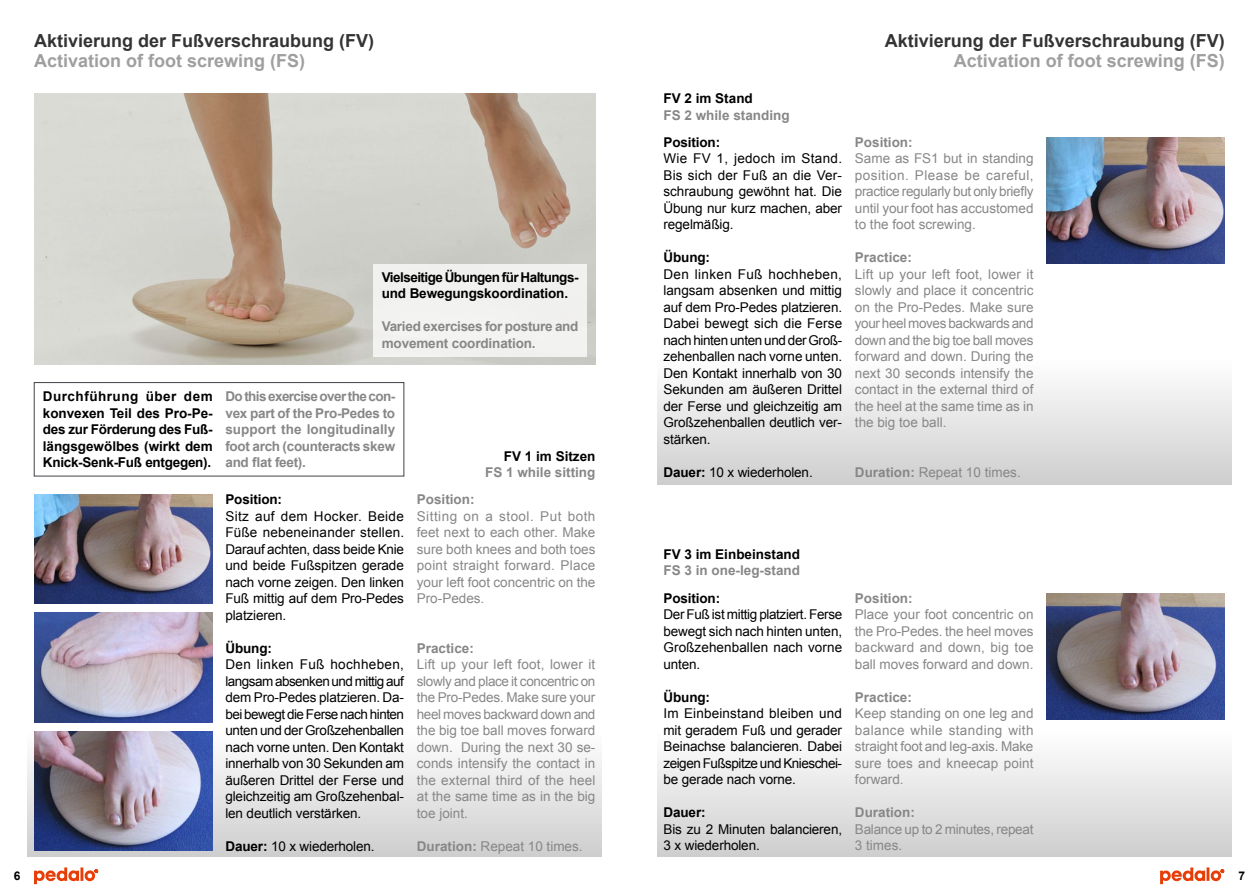
<style>
.page{position:relative;width:1259px;height:893px;background:#fff}
.page>*{position:absolute;margin:0;border:0;box-sizing:border-box;transform-origin:0 0}
.t1{font:700 18px "Arial";color:#000}
.t2{font:700 18px "Arial";color:#868786}
.t3{font:13.5px/16.5px "Arial";letter-spacing:-.01em;color:#000;text-align:justify}
.t4{font:13.5px/16.5px "Arial";color:#868786;text-align:justify}
.t5{font:700 13.5px/16.5px "Arial";color:#868786;text-align:justify}
.t6{font:700 13.5px/16.5px "Arial";letter-spacing:-.01em;color:#000;text-align:justify}
.t7{font:700 13.5px/16.5px "Arial";letter-spacing:-.04em;color:#000}
.t8{font:700 13.5px/16.5px "Arial";letter-spacing:-.02em;color:#868786}
.t9{font:13.5px/16.5px "Arial";letter-spacing:-.02em;color:#868786}
.t10{font:700 12px "Arial";color:#000}
.s1{font-weight:700}
</style>
<div class="page">
<div style="left:657px;top:357px;width:574px;height:128px;background:linear-gradient(to bottom,#fff,#cecece)"></div>
<div style="left:657px;top:729px;width:574px;height:128px;background:linear-gradient(to bottom,#fff,#cecece)"></div>
<div style="left:28px;top:729px;width:574px;height:128px;background:linear-gradient(to bottom,#fff,#cecece)"></div>
<svg style="left:34px;top:867px;width:64px;height:17px"></svg>
<svg style="left:1160px;top:867px;width:64px;height:17px"></svg>
<img style="left:34px;top:494px;width:179px;height:110px">
<img style="left:1046px;top:137px;width:179px;height:127px">
<img style="left:34px;top:612px;width:179px;height:111px">
<img style="left:34px;top:94px;width:561px;height:270px">
<div style="left:373px;top:264px;width:214px;height:92px;background:#f1f1f0"></div>
<img style="left:34px;top:731px;width:179px;height:120px">
<div style="left:34px;top:382px;width:370px;height:94px;border:1px solid #434147"></div>
<img style="left:1046px;top:593px;width:179px;height:126px">
<h1 class="t1" style="left:34px;top:29px;width:342px">Aktivierung der Fußverschraubung (FV)</h1>
<h1 class="t2" style="left:34px;top:48px;width:273px">Activation of foot screwing (FS)</h1>
<p class="t7" style="left:382px;top:269px;width:198px">Vielseitige Übungen für Haltungs&shy;und Bewegungskoordination.</p>
<p class="t8" style="left:382px;top:319px;width:198px">Varied exercises for posture and movement coordination.</p>
<p class="t6" style="left:43px;top:388px;width:171px">Durchführung über dem konvexen Teil des Pro-Pe&shy;des zur Förderung des Fuß&shy;längsgewölbes (wirkt dem Knick-Senk-Fuß entgegen).</p>
<p class="t5" style="left:225px;top:388px;width:171px">Do this exercise over the con&shy;vex part of the Pro-Pedes to support the longitudinally foot arch (counteracts skew and flat feet).</p>
<p class="t6" style="left:225px;top:492px;width:58px">Position:</p>
<p class="t3" style="left:225px;top:508px;width:180px">Sitz auf dem Hocker. Beide Füße nebeneinander stellen.<br>Darauf achten, dass beide Knie und beide Fußspitzen gerade nach vorne zeigen. Den linken Fuß mittig auf dem Pro-Pedes platzieren.</p>
<p class="t6" style="left:225px;top:640px;width:48px">Übung:</p>
<p class="t3" style="left:225px;top:656px;width:180px">Den linken Fuß hochheben, langsam absenken und mittig auf dem Pro-Pedes platzieren. Da&shy;bei bewegt die Ferse nach hinten unten und der Großzehenballen nach vorne unten. Den Kontakt innerhalb von 30 Sekunden am äußeren Drittel der Ferse und gleichzeitig am Großzehenbal&shy;len deutlich verstärken.</p>
<p class="t3" style="left:225px;top:838px;width:151px"><span class="s1">Dauer:</span> 10 x wiederholen.</p>
<p class="t6" style="left:504px;top:448px;width:93px">FV 1 im Sitzen</p>
<p class="t5" style="left:485px;top:464px;width:112px">FS 1 while sitting</p>
<p class="t5" style="left:417px;top:491px;width:59px">Position:</p>
<p class="t4" style="left:417px;top:508px;width:180px">Sitting on a stool. Put both feet next to each other. Make sure both knees and both toes point straight forward. Place your left foot concentric on the Pro-Pedes.</p>
<p class="t5" style="left:417px;top:640px;width:59px">Practice:</p>
<p class="t4" style="left:417px;top:656px;width:180px">Lift up your left foot, lower it slowly and place it concentric on the Pro-Pedes. Make sure your heel moves backward down and the big toe ball moves forward down. During the next 30 se&shy;conds intensify the contact in the external third of the heel at the same time as in the big toe joint.</p>
<p class="t4" style="left:417px;top:838px;width:167px"><span class="s1">Duration:</span> Repeat 10 times.</p>
<p class="t6" style="left:663px;top:91px;width:91px">FV 2 im Stand</p>
<p class="t5" style="left:663px;top:107px;width:128px">FS 2 while standing</p>
<p class="t6" style="left:663px;top:134px;width:58px">Position:</p>
<p class="t3" style="left:663px;top:151px;width:180px">Wie FV 1, jedoch im Stand.<br>Bis sich der Fuß an die Ver&shy;schraubung gewöhnt hat. Die Übung nur kurz machen, aber regelmäßig.</p>
<p class="t6" style="left:663px;top:250px;width:48px">Übung:</p>
<p class="t3" style="left:663px;top:266px;width:180px">Den linken Fuß hochheben, langsam absenken und mittig auf dem Pro-Pedes platzieren.<br>Dabei bewegt sich die Ferse nach hinten unten und der Groß&shy;zehenballen nach vorne unten.<br>Den Kontakt innerhalb von 30<br>Sekunden am äußeren Drittel der Ferse und gleichzeitig am Großzehenballen deutlich ver&shy;stärken.</p>
<p class="t3" style="left:663px;top:464px;width:151px"><span class="s1">Dauer:</span> 10 x wiederholen.</p>
<h1 class="t1" style="left:885px;top:29px;width:342px">Aktivierung der Fußverschraubung (FV)</h1>
<h1 class="t2" style="left:954px;top:48px;width:273px">Activation of foot screwing (FS)</h1>
<p class="t5" style="left:855px;top:134px;width:59px">Position:</p>
<p class="t4" style="left:855px;top:151px;width:180px">Same as FS1 but in standing position. Please be careful, practice regularly but only briefly until your foot has accustomed to the foot screwing.</p>
<p class="t5" style="left:855px;top:250px;width:59px">Practice:</p>
<p class="t4" style="left:855px;top:266px;width:180px">Lift up your left foot, lower it slowly and place it concentric on the Pro-Pedes. Make sure your heel moves backwards and down and the big toe ball moves forward and down. During the next 30 seconds intensify the contact in the external third of the heel at the same time as in the big toe ball.</p>
<p class="t4" style="left:855px;top:464px;width:167px"><span class="s1">Duration:</span> Repeat 10 times.</p>
<p class="t6" style="left:663px;top:547px;width:138px">FV 3 im Einbeinstand</p>
<p class="t5" style="left:663px;top:563px;width:138px">FS 3 in one-leg-stand</p>
<p class="t6" style="left:663px;top:590px;width:58px">Position:</p>
<p class="t3" style="left:663px;top:607px;width:180px">Der Fuß ist mittig platziert. Ferse bewegt sich nach hinten unten, Großzehenballen nach vorne unten.</p>
<p class="t6" style="left:663px;top:689px;width:48px">Übung:</p>
<p class="t3" style="left:663px;top:706px;width:180px">Im Einbeinstand bleiben und mit geradem Fuß und gerader Beinachse balancieren. Dabei zeigen Fußspitze und Knieschei&shy;be gerade nach vorne.</p>
<p class="t6" style="left:663px;top:805px;width:44px">Dauer:</p>
<p class="t3" style="left:663px;top:821px;width:180px">Bis zu 2 Minuten balancieren,<br>3 x wiederholen.</p>
<p class="t5" style="left:855px;top:590px;width:59px">Position:</p>
<p class="t4" style="left:855px;top:607px;width:180px">Place your foot concentric on the Pro-Pedes. the heel moves backward and down, big toe ball moves forward and down.</p>
<p class="t5" style="left:855px;top:689px;width:59px">Practice:</p>
<p class="t4" style="left:855px;top:705px;width:180px">Keep standing on one leg and balance while standing with straight foot and leg-axis. Make sure toes and kneecap point forward.</p>
<p class="t5" style="left:855px;top:805px;width:61px">Duration:</p>
<p class="t9" style="left:855px;top:821px;width:180px">Balance up to 2 minutes, repeat<br>3 times.</p>
<p class="t10" style="left:14px;top:868px;width:8px">6</p>
<p class="t10" style="left:1238px;top:868px;width:8px">7</p>
</div>
